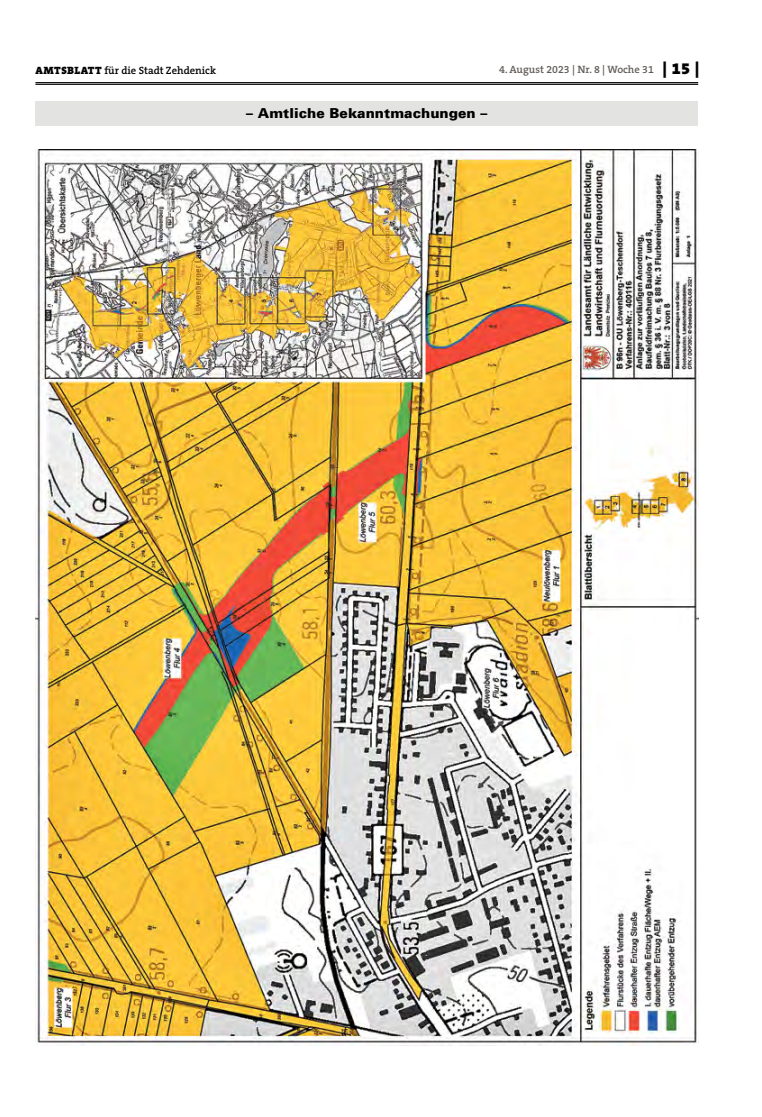
<style>
.page{position:relative;width:762px;height:1117px;background:#fff}
.page>*{position:absolute;margin:0;border:0;box-sizing:border-box;transform-origin:0 0}
.t1{font:900 13.75px "Univers 75";letter-spacing:.005em;color:#000}
.t2{font:600 10.62px "The Serif B W6";color:#000}
.t3{font:600 10.62px "The Serif B W6";color:#615c58}
.s1{font-family:"The Serif B W9";font-weight:900}
.s2{font-family:"The Serif B W9";font-weight:900;font-size:16.25px;color:#000}
</style>
<div class="page">
<hr style="left:35px;top:82px;width:663px;height:1px;background:#000">
<hr style="left:35px;top:84px;width:663px;height:1px;background:#000">
<div style="left:35px;top:101px;width:663px;height:25px;background:#e3e3e2"></div>
<img style="left:36px;top:149px;width:662px;height:894px">
<p class="t2" style="left:36px;top:63px;width:182px"><span class="s1">AMTSBLATT</span> für die Stadt Zehdenick</p>
<p class="t3" style="left:499px;top:63px;width:202px">4. August 2023 | Nr. 8 | Woche 31 <span class="s2">| 15 |</span></p>
<p class="t1" style="left:246px;top:104px;width:243px">– Amtliche Bekanntmachungen –</p>
</div>
